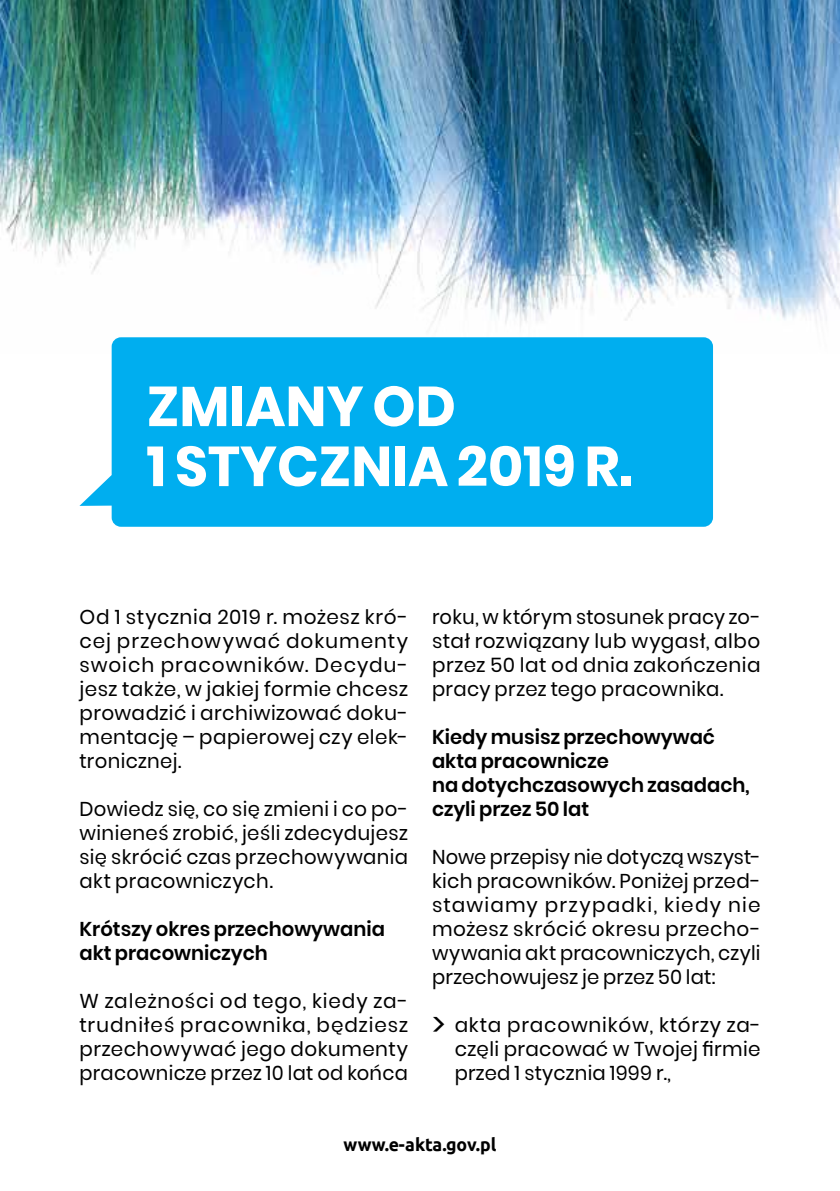
<style>
.page{position:relative;width:840px;height:1191px;background:#fff}
.page>*{position:absolute;margin:0;border:0;box-sizing:border-box;transform-origin:0 0}
.t1{font:700 56px/60px "Poppins";color:#fff}
.t2{font:20px/24px "Poppins";letter-spacing:.015em;color:#000;text-align:justify}
.t3{font:600 20px/24px "Poppins";color:#000}
.t4{font:700 18px "Ubuntu";color:#000}
.s1{font-size:32px}
</style>
<div class="page">
<img style="left:0;top:0;width:839px;height:353px">
<div style="left:79px;top:337px;width:633px;height:190px;background:#00aeef"></div>
<h1 class="t1" style="left:147px;top:377px;width:487px">ZMIANY OD<br>1 STYCZNIA 2019 R.</h1>
<p class="t2" style="left:79px;top:605px;width:330px">Od 1 stycznia 2019 r. możesz kró&shy;cej przechowywać dokumenty swoich pracowników. Decydu&shy;jesz także, w jakiej formie chcesz prowadzić i archiwizować doku&shy;mentację – papierowej czy elek&shy;tronicznej.</p>
<p class="t2" style="left:79px;top:797px;width:330px">Dowiedz się, co się zmieni i co po&shy;winieneś zrobić, jeśli zdecydujesz się skrócić czas przechowywania akt pracowniczych.</p>
<p class="t3" style="left:79px;top:917px;width:307px">Krótszy okres przechowywania akt pracowniczych</p>
<p class="t2" style="left:79px;top:989px;width:330px">W zależności od tego, kiedy za&shy;trudniłeś pracownika, będziesz przechowywać jego dokumenty pracownicze przez 10 lat od końca</p>
<p class="t2" style="left:432px;top:605px;width:330px">roku, w którym stosunek pracy zo&shy;stał rozwiązany lub wygasł, albo przez 50 lat od dnia zakończenia pracy przez tego pracownika.</p>
<p class="t3" style="left:432px;top:725px;width:319px">Kiedy musisz przechowywać akta pracownicze<br>na dotychczasowych zasadach, czyli przez 50 lat</p>
<p class="t2" style="left:432px;top:845px;width:330px">Nowe przepisy nie dotyczą wszyst&shy;kich pracowników. Poniżej przed&shy;stawiamy przypadki, kiedy nie możesz skrócić okresu przecho&shy;wywania akt pracowniczych, czyli przechowujesz je przez 50 lat:</p>
<p class="t2" style="left:454px;top:1013px;width:307px;text-indent:-23px"><span class="s1">&gt;</span> akta pracowników, którzy za&shy;częli pracować w Twojej firmie przed 1 stycznia 1999 r.,</p>
<p class="t4" style="left:343px;top:1134px;width:154px">www.e-akta.gov.pl</p>
</div>
